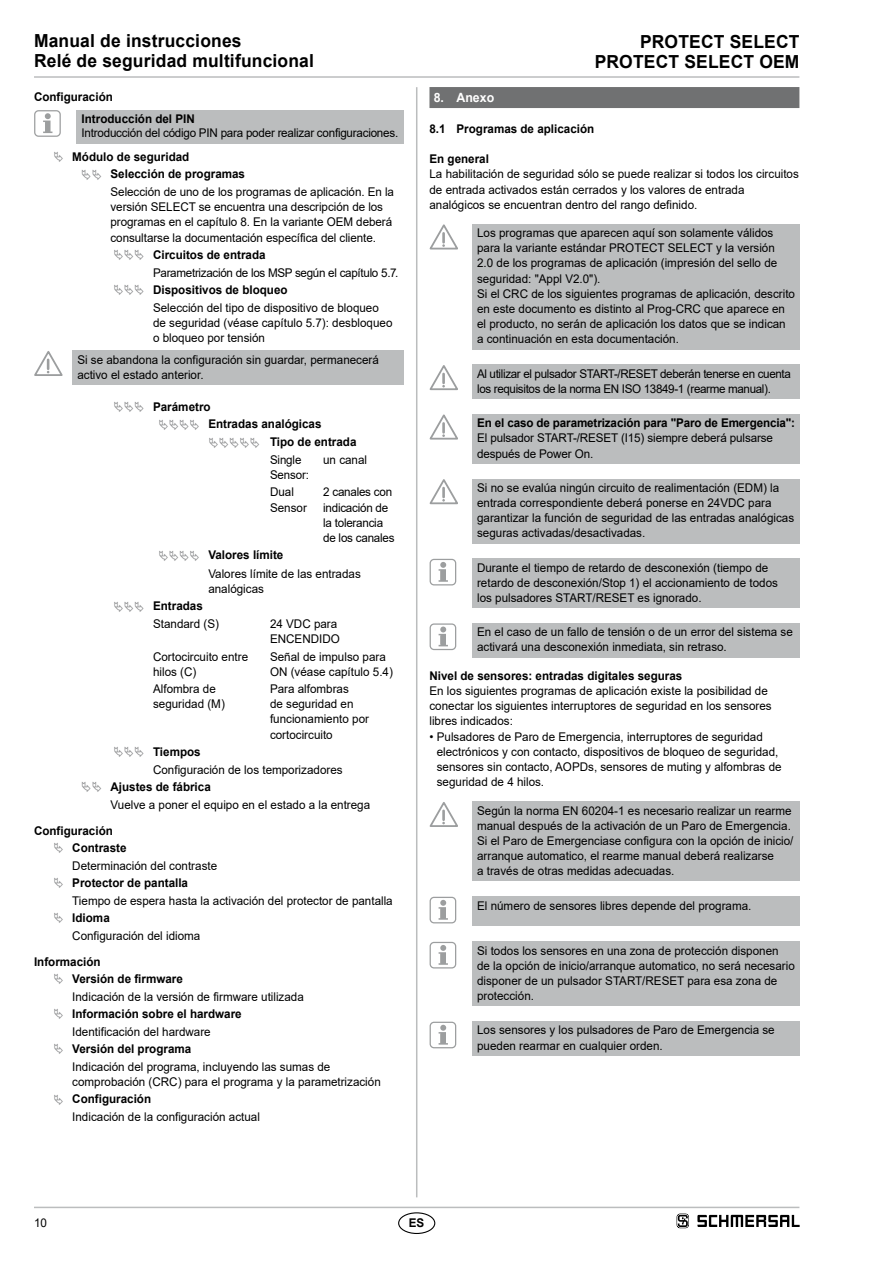
<style>
.page{position:relative;width:893px;height:1263px;background:#fff}
.page>*{position:absolute;margin:0;border:0;box-sizing:border-box;transform-origin:0 0}
.t1{font:700 18px/20.2px "Arial";letter-spacing:.01em;color:#000}
.t2{font:700 12.75px "Arial";color:#fff}
.t3{font:12px/15.1px "Arial";color:#000}
.t4{font:700 12px/17.2px "Arial";color:#000}
.t5{font:12px/15.1px "Arial";letter-spacing:-.02em;color:#000}
.t6{font:12px/15.1px "Arial";letter-spacing:-.03em;color:#000}
.t7{font:12px "Arial";letter-spacing:-.025em;color:#000}
.t8{font:12px/15.1px "Arial";color:#000;scale:.96 1}
</style>
<div class="page">
<hr style="left:34px;top:1207px;width:765px;height:1px;background:#bbbdbe">
<hr style="left:34px;top:76px;width:765px;height:2px;background:#bbbdbe">
<hr style="left:416px;top:87px;width:1px;height:1110px;background:#bbbdbe">
<div style="left:398px;top:1212px;width:37px;height:22px;border:1px solid #000;border-radius:50%"></div>
<div style="left:77px;top:110px;width:327px;height:33px;background:#bbbdbe"></div>
<svg style="left:43px;top:113px;width:9px;height:20px"></svg>
<div style="left:34px;top:110px;width:27px;height:27px;border:1px solid #9c9e9f;border-radius:4px"></div>
<div style="left:72px;top:350px;width:332px;height:35px;background:#bbbdbe"></div>
<svg style="left:34px;top:351px;width:29px;height:25px"></svg>
<div style="left:429px;top:87px;width:370px;height:21px;background:#707172"></div>
<div style="left:472px;top:224px;width:327px;height:125px;background:#bbbdbe"></div>
<svg style="left:429px;top:224px;width:29px;height:26px"></svg>
<div style="left:472px;top:365px;width:327px;height:34px;background:#bbbdbe"></div>
<svg style="left:429px;top:365px;width:29px;height:26px"></svg>
<div style="left:472px;top:414px;width:327px;height:49px;background:#bbbdbe"></div>
<svg style="left:429px;top:414px;width:29px;height:26px"></svg>
<div style="left:472px;top:479px;width:327px;height:64px;background:#bbbdbe"></div>
<svg style="left:429px;top:479px;width:29px;height:26px"></svg>
<div style="left:472px;top:559px;width:327px;height:49px;background:#bbbdbe"></div>
<svg style="left:439px;top:562px;width:9px;height:20px"></svg>
<div style="left:430px;top:559px;width:26px;height:26px;border:1px solid #9c9e9f;border-radius:4px"></div>
<div style="left:472px;top:623px;width:327px;height:34px;background:#bbbdbe"></div>
<svg style="left:439px;top:626px;width:9px;height:20px"></svg>
<div style="left:430px;top:623px;width:26px;height:27px;border:1px solid #9c9e9f;border-radius:4px"></div>
<div style="left:472px;top:801px;width:327px;height:80px;background:#bbbdbe"></div>
<svg style="left:429px;top:802px;width:29px;height:25px"></svg>
<div style="left:472px;top:896px;width:327px;height:30px;background:#bbbdbe"></div>
<svg style="left:439px;top:900px;width:9px;height:20px"></svg>
<div style="left:430px;top:897px;width:26px;height:26px;border:1px solid #9c9e9f;border-radius:4px"></div>
<div style="left:472px;top:942px;width:327px;height:64px;background:#bbbdbe"></div>
<svg style="left:439px;top:945px;width:9px;height:20px"></svg>
<div style="left:430px;top:942px;width:26px;height:26px;border:1px solid #9c9e9f;border-radius:4px"></div>
<div style="left:472px;top:1021px;width:327px;height:34px;background:#bbbdbe"></div>
<svg style="left:439px;top:1025px;width:9px;height:19px"></svg>
<div style="left:430px;top:1022px;width:26px;height:26px;border:1px solid #9c9e9f;border-radius:4px"></div>
<svg style="left:677px;top:1213px;width:12px;height:15px"></svg>
<svg style="left:697px;top:1215px;width:102px;height:12px"></svg>
<h1 class="t1" style="left:34px;top:31px;width:281px">Manual de instrucciones<br>Relé de seguridad multifuncional</h1>
<h1 class="t1" style="left:595px;top:32px;width:206px;text-align:right">PROTECT SELECT<br>PROTECT SELECT OEM</h1>
<p class="t4" style="left:82px;top:87px;width:115px;line-height:21.5px;text-indent:-48px">Configuración<br>Introducción del PIN</p>
<p class="t5" style="left:82px;top:125px;width:318px">Introducción del código PIN para poder realizar configuraciones.</p>
<p class="t4" style="left:111px;top:148px;width:136px;line-height:17.7px;text-indent:-38px">Módulo de seguridad<br>Selección de programas</p>
<p class="t3" style="left:111px;top:184px;width:285px">Selección de uno de los programas de aplicación. En la versión SELECT se encuentra una descripción de los programas en el capítulo 8. En la variante OEM deberá consultarse la documentación específica del cliente.</p>
<p class="t4" style="left:153px;top:246px;width:114px">Circuitos de entrada</p>
<p class="t7" style="left:153px;top:264px;width:247px">Parametrización de los MSP según el capítulo 5.7.</p>
<p class="t4" style="left:153px;top:281px;width:136px">Dispositivos de bloqueo</p>
<p class="t3" style="left:153px;top:300px;width:241px">Selección del tipo de dispositivo de bloqueo de seguridad (véase capítulo 5.7): desbloqueo o bloqueo por tensión</p>
<p class="t3" style="left:77px;top:352px;width:303px">Si se abandona la configuración sin guardar, permanecerá activo el estado anterior.</p>
<p class="t4" style="left:153px;top:398px;width:59px">Parámetro</p>
<p class="t4" style="left:208px;top:416px;width:115px">Entradas analógicas</p>
<p class="t4" style="left:270px;top:433px;width:88px">Tipo de entrada</p>
<p class="t8" style="left:270px;top:452px;width:42px">Single<br>Sensor:</p>
<p class="t3" style="left:323px;top:452px;width:45px">un canal</p>
<p class="t3" style="left:270px;top:484px;width:38px">Dual<br>Sensor</p>
<p class="t5" style="left:323px;top:484px;width:73px">2 canales con indicación de la tolerancia de los canales</p>
<p class="t4" style="left:208px;top:546px;width:77px">Valores límite</p>
<p class="t3" style="left:208px;top:566px;width:154px">Valores límite de las entradas analógicas</p>
<p class="t4" style="left:153px;top:598px;width:51px">Entradas</p>
<p class="t3" style="left:153px;top:616px;width:67px">Standard (S)</p>
<p class="t3" style="left:270px;top:616px;width:71px">24 VDC para<br>ENCENDIDO</p>
<p class="t3" style="left:153px;top:649px;width:97px">Cortocircuito entre hilos (C)</p>
<p class="t3" style="left:270px;top:649px;width:124px">Señal de impulso para<br>ON (véase capítulo 5.4)</p>
<p class="t3" style="left:153px;top:681px;width:73px">Alfombra de seguridad (M)</p>
<p class="t3" style="left:270px;top:681px;width:100px">Para alfombras<br>de seguridad en funcionamiento por cortocircuito</p>
<p class="t4" style="left:153px;top:743px;width:49px">Tiempos</p>
<p class="t3" style="left:153px;top:762px;width:191px">Configuración de los temporizadores</p>
<p class="t4" style="left:111px;top:778px;width:102px">Ajustes de fábrica</p>
<p class="t3" style="left:111px;top:797px;width:261px">Vuelve a poner el equipo en el estado a la entrega</p>
<p class="t4" style="left:72px;top:822px;width:56px;text-indent:-38px">Configuración<br>Contraste</p>
<p class="t3" style="left:72px;top:858px;width:146px">Determinación del contraste</p>
<p class="t4" style="left:72px;top:874px;width:117px">Protector de pantalla</p>
<p class="t3" style="left:72px;top:893px;width:322px">Tiempo de espera hasta la activación del protector de pantalla</p>
<p class="t4" style="left:72px;top:909px;width:39px">Idioma</p>
<p class="t3" style="left:72px;top:928px;width:130px">Configuración del idioma</p>
<p class="t4" style="left:72px;top:953px;width:112px;text-indent:-38px">Información<br>Versión de firmware</p>
<p class="t3" style="left:72px;top:989px;width:233px">Indicación de la versión de firmware utilizada</p>
<p class="t4" style="left:72px;top:1005px;width:171px">Información sobre el hardware</p>
<p class="t3" style="left:72px;top:1024px;width:140px">Identificación del hardware</p>
<p class="t4" style="left:72px;top:1040px;width:121px">Versión del programa</p>
<p class="t3" style="left:72px;top:1059px;width:310px">Indicación del programa, incluyendo las sumas de comprobación (CRC) para el programa y la parametrización</p>
<p class="t4" style="left:72px;top:1090px;width:80px">Configuración</p>
<p class="t3" style="left:72px;top:1109px;width:189px">Indicación de la configuración actual</p>
<p class="t2" style="left:434px;top:89px;width:62px">8. Anexo</p>
<p class="t4" style="left:429px;top:120px;width:166px">8.1 Programas de aplicación</p>
<p class="t4" style="left:429px;top:150px;width:61px">En general</p>
<p class="t3" style="left:429px;top:166px;width:371px">La habilitación de seguridad sólo se puede realizar si todos los circuitos de entrada activados están cerrados y los valores de entrada analógicos se encuentran dentro del rango definido.</p>
<p class="t3" style="left:477px;top:225px;width:319px">Los programas que aparecen aquí son solamente válidos para la variante estándar PROTECT SELECT y la versión<br>2.0 de los programas de aplicación (impresión del sello de seguridad: "Appl V2.0").<br>Si el CRC de los siguientes programas de aplicación, descrito en este documento es distinto al Prog-CRC que aparece en el producto, no serán de aplicación los datos que se indican a continuación en esta documentación.</p>
<p class="t6" style="left:477px;top:366px;width:315px">Al utilizar el pulsador START-/RESET deberán tenerse en cuenta los requisitos de la norma EN ISO 13849-1 (rearme manual).</p>
<p class="t4" style="left:477px;top:414px;width:320px">En el caso de parametrización para "Paro de Emergencia":</p>
<p class="t3" style="left:477px;top:430px;width:297px">El pulsador START-/RESET (I15) siempre deberá pulsarse después de Power On.</p>
<p class="t3" style="left:477px;top:480px;width:319px">Si no se evalúa ningún circuito de realimentación (EDM) la entrada correspondiente deberá ponerse en 24VDC para garantizar la función de seguridad de las entradas analógicas seguras activadas/desactivadas.</p>
<p class="t3" style="left:477px;top:560px;width:302px">Durante el tiempo de retardo de desconexión (tiempo de retardo de desconexión/Stop 1) el accionamiento de todos los pulsadores START/RESET es ignorado.</p>
<p class="t3" style="left:477px;top:624px;width:317px">En el caso de un fallo de tensión o de un error del sistema se activará una desconexión inmediata, sin retraso.</p>
<p class="t4" style="left:429px;top:667px;width:254px">Nivel de sensores: entradas digitales seguras</p>
<p class="t3" style="left:429px;top:683px;width:344px">En los siguientes programas de aplicación existe la posibilidad de conectar los siguientes interruptores de seguridad en los sensores libres indicados:</p>
<p class="t3" style="left:437px;top:729px;width:346px;text-indent:-7px">• Pulsadores de Paro de Emergencia, interruptores de seguridad electrónicos y con contacto, dispositivos de bloqueo de seguridad, sensores sin contacto, AOPDs, sensores de muting y alfombras de seguridad de 4 hilos.</p>
<p class="t3" style="left:477px;top:803px;width:318px">Según la norma EN 60204-1 es necesario realizar un rearme manual después de la activación de un Paro de Emergencia.<br>Si el Paro de Emergenciase configura con la opción de inicio/ arranque automatico, el rearme manual deberá realizarse<br>a través de otras medidas adecuadas.</p>
<p class="t3" style="left:477px;top:898px;width:276px">El número de sensores libres depende del programa.</p>
<p class="t3" style="left:477px;top:943px;width:319px">Si todos los sensores en una zona de protección disponen<br>de la opción de inicio/arranque automatico, no será necesario disponer de un pulsador START/RESET para esa zona de protección.</p>
<p class="t3" style="left:477px;top:1022px;width:299px">Los sensores y los pulsadores de Paro de Emergencia se pueden rearmar en cualquier orden.</p>
<p class="t3" style="left:34px;top:1215px;width:14px">10</p>
<p class="t4" style="left:409px;top:1214px;width:17px">ES</p>
</div>
